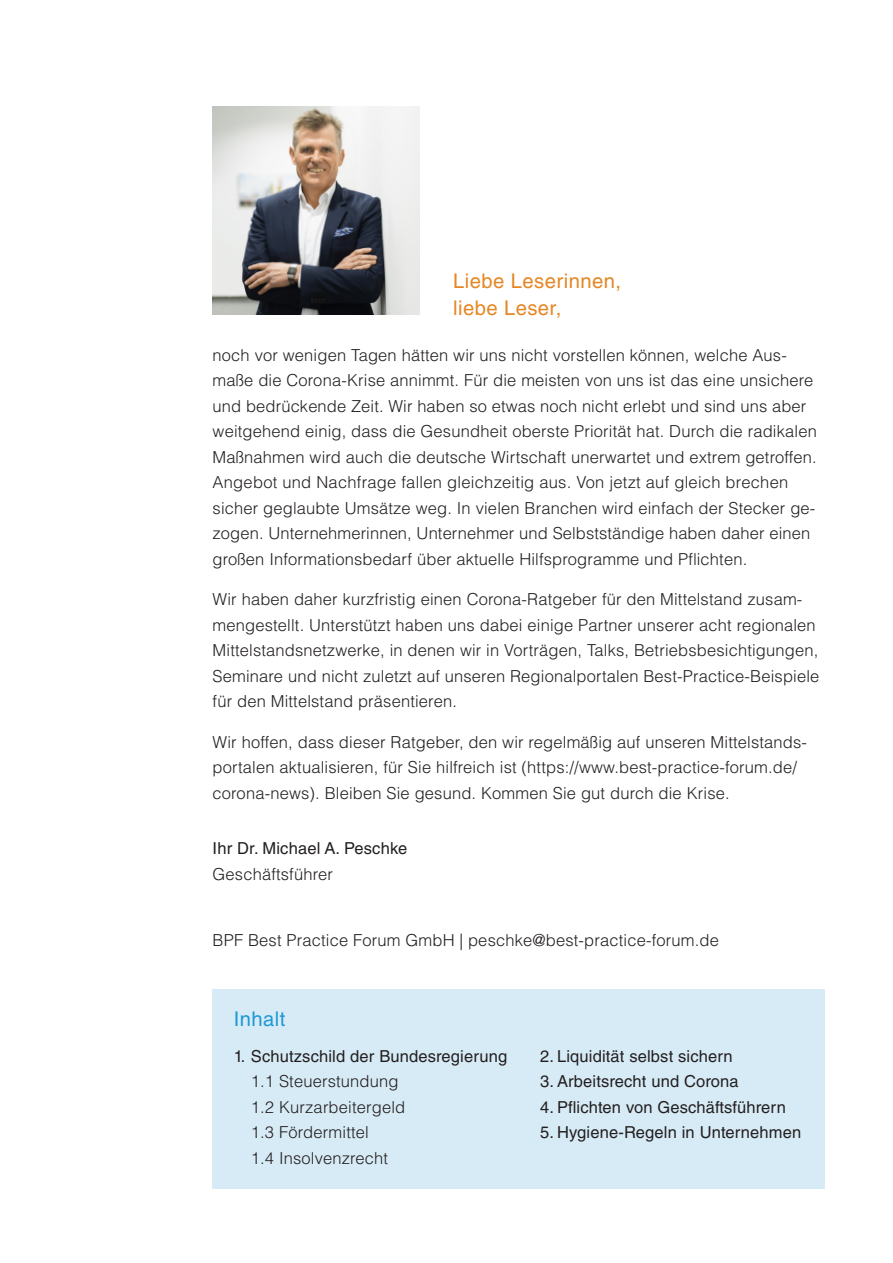
<style>
.page{position:relative;width:893px;height:1263px;background:#fff}
.page>*{position:absolute;margin:0;border:0;box-sizing:border-box;transform-origin:0 0}
.t1{font:20.25px/27px "Helvetica LT Std";letter-spacing:.02em;color:#e58624}
.t2{font:20.25px "Helvetica LT Std";letter-spacing:.02em;color:#1f98d5}
.t3{font:300 16.5px/25.5px "Helvetica LT Std";letter-spacing:.01em;color:#231f20}
.t4{font:16.5px "Helvetica LT Std";letter-spacing:.01em;color:#231f20}
</style>
<div class="page">
<img style="left:213px;top:106px;width:207px;height:209px">
<div style="left:213px;top:989px;width:612px;height:199px;background:#d7ebf6"></div>
<p class="t1" style="left:453px;top:267px;width:169px">Liebe Leserinnen, liebe Leser,</p>
<p class="t3" style="left:213px;top:342px;width:606px">noch vor wenigen Tagen hätten wir uns nicht vorstellen können, welche Aus&shy;maße die Corona-Krise annimmt. Für die meisten von uns ist das eine unsichere und bedrückende Zeit. Wir haben so etwas noch nicht erlebt und sind uns aber weitgehend einig, dass die Gesundheit oberste Priorität hat. Durch die radikalen Maßnahmen wird auch die deutsche Wirtschaft unerwartet und extrem getroffen.<br>Angebot und Nachfrage fallen gleichzeitig aus. Von jetzt auf gleich brechen sicher geglaubte Umsätze weg. In vielen Branchen wird einfach der Stecker ge&shy;zogen. Unternehmerinnen, Unternehmer und Selbstständige haben daher einen großen Informationsbedarf über aktuelle Hilfsprogramme und Pflichten.</p>
<p class="t3" style="left:213px;top:586px;width:608px">Wir haben daher kurzfristig einen Corona-Ratgeber für den Mittelstand zusam&shy;mengestellt. Unterstützt haben uns dabei einige Partner unserer acht regionalen Mittelstandsnetzwerke, in denen wir in Vorträgen, Talks, Betriebsbesichtigungen, Seminare und nicht zuletzt auf unseren Regionalportalen Best-Practice-Beispiele für den Mittelstand präsentieren.</p>
<p class="t3" style="left:213px;top:729px;width:596px">Wir hoffen, dass dieser Ratgeber, den wir regelmäßig auf unseren Mittelstands&shy;portalen aktualisieren, für Sie hilfreich ist (https://www.best-practice-forum.de/ corona-news). Bleiben Sie gesund. Kommen Sie gut durch die Krise.</p>
<p class="t4" style="left:213px;top:839px;width:196px">Ihr Dr. Michael A. Peschke</p>
<p class="t3" style="left:213px;top:861px;width:122px">Geschäftsführer</p>
<p class="t3" style="left:213px;top:927px;width:508px">BPF Best Practice Forum GmbH | peschke@best-practice-forum.de</p>
<p class="t2" style="left:234px;top:1007px;width:53px">Inhalt</p>
<p class="t4" style="left:234px;top:1046px;width:275px">1. Schutzschild der Bundesregierung</p>
<p class="t3" style="left:251px;top:1068px;width:156px">1.1 Steuerstundung<br>1.2 Kurzarbeitergeld<br>1.3 Fördermittel<br>1.4 Insolvenzrecht</p>
<p class="t4" style="left:540px;top:1046px;width:194px">2. Liquidität selbst sichern</p>
<p class="t4" style="left:540px;top:1072px;width:200px">3. Arbeitsrecht und Corona</p>
<p class="t4" style="left:540px;top:1097px;width:247px">4. Pflichten von Geschäftsführern</p>
<p class="t4" style="left:540px;top:1123px;width:263px">5. Hygiene-Regeln in Unternehmen</p>
</div>
